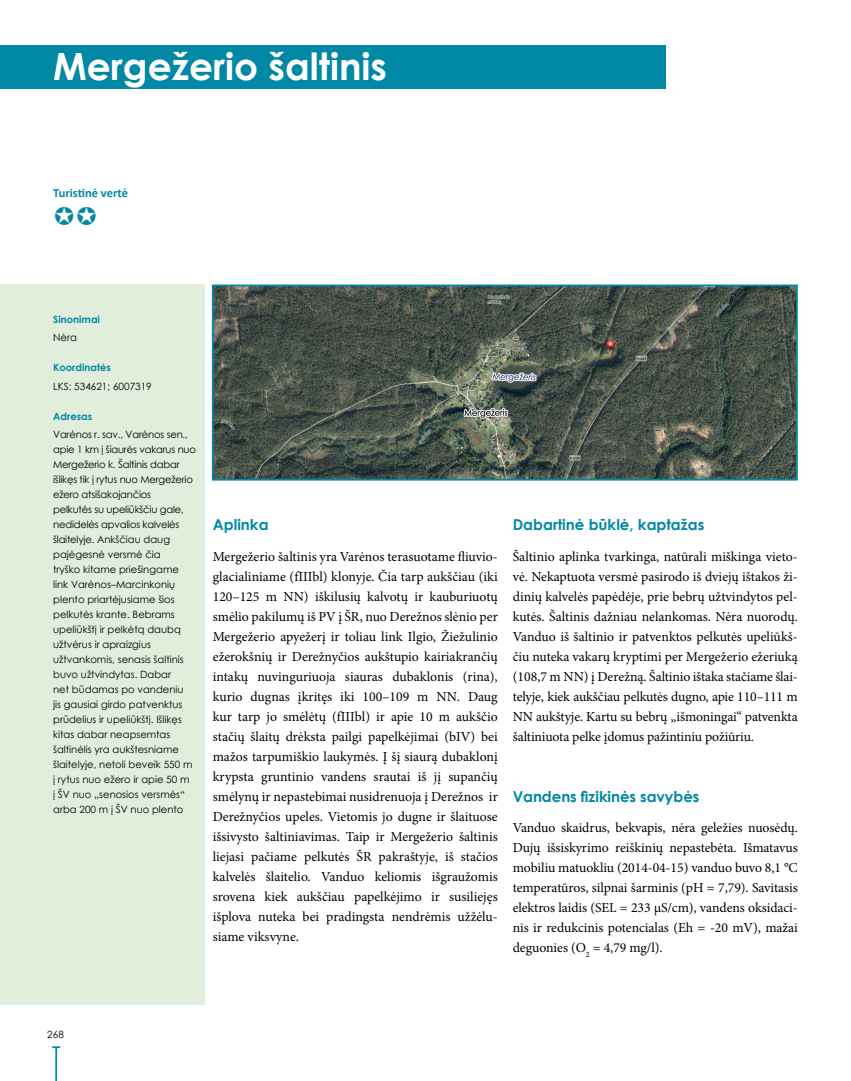
<style>
.page{position:relative;width:851px;height:1081px;background:#fff}
.page>*{position:absolute;margin:0;border:0;box-sizing:border-box;transform-origin:0 0}
.t1{font:700 37.5px "Century Gothic";color:#fff}
.t2{font:700 15px "Century Gothic";color:#0088a5}
.t3{font:13.75px/20px "Minion Pro";letter-spacing:-.005em;color:#000;text-align:justify}
.t4{font:700 12.5px "Calibri";color:#0088a5}
.t5{font:10px/15px "Century Gothic";color:#000}
.t6{font:700 10px "Century Gothic";color:#0088a5}
</style>
<div class="page">
<div style="left:0;top:284px;width:205px;height:721px;background:#e1eedc"></div>
<hr style="left:55px;top:1047px;width:2px;height:34px;background:#0088a5">
<svg style="left:52px;top:1046px;width:8px;height:2px"></svg>
<div style="left:0;top:45px;width:665px;height:44px;background:#0088a5"></div>
<img style="left:215px;top:287px;width:579px;height:190px">
<div style="left:212px;top:284px;width:585px;height:196px;border:2px solid #0088a5"></div>
<h1 class="t1" style="left:53px;top:38px;width:335px">Mergežerio šaltinis</h1>
<p class="t4" style="left:53px;top:184px;width:76px">Turistinė vertė</p>
<p class="t6" style="left:53px;top:311px;width:48px">Sinonimai</p>
<p class="t5" style="left:53px;top:330px;width:25px">Nėra</p>
<p class="t6" style="left:53px;top:360px;width:59px">Koordinatės</p>
<p class="t5" style="left:53px;top:378px;width:100px">LKS: 534621; 6007319</p>
<p class="t6" style="left:53px;top:408px;width:40px">Adresas</p>
<p class="t5" style="left:53px;top:427px;width:144px">Varėnos r. sav., Varėnos sen., apie 1 km į šiaurės vakarus nuo<br>Mergežerio k. Šaltinis dabar išlikęs tik į rytus nuo Mergežerio ežero atsišakojančios<br>pelkutės su upeliūkščiu gale, nedidelės apvalios kalvelės šlaitelyje. Ankščiau daug pajėgesnė versmė čia<br>tryško kitame priešingame link Varėnos–Marcinkonių plento priartėjusiame šios pelkutės krante. Bebrams upeliūkštį ir pelkėtą daubą užtvėrus ir apraizgius užtvankomis, senasis šaltinis buvo užtvindytas. Dabar<br>net būdamas po vandeniu<br>jis gausiai girdo patvenktus prūdelius ir upeliūkštį. Išlikęs kitas dabar neapsemtas šaltinėlis yra aukštesniame šlaitelyje, netoli beveik 550 m į rytus nuo ežero ir apie 50 m<br>į ŠV nuo „senosios versmės“ arba 200 m į ŠV nuo plento</p>
<p class="t2" style="left:213px;top:514px;width:57px">Aplinka</p>
<p class="t3" style="left:213px;top:547px;width:286px">Mergežerio šaltinis yra Varėnos terasuotame fliuvio&shy;glacialiniame (fIIIbl) klonyje. Čia tarp aukščiau (iki 120–125 m NN) iškilusių kalvotų ir kauburiuotų smėlio pakilumų iš PV į ŠR, nuo Derežnos slėnio per Mergežerio apyežerį ir toliau link Ilgio, Žiežulinio ežerokšnių ir Derežnyčios aukštupio kairiakrančių intakų nuvinguriuoja siauras dubaklonis (rina), kurio dugnas įkritęs iki 100–109 m NN. Daug kur tarp jo smėlėtų (fIIIbl) ir apie 10 m aukščio stačių šlaitų drėksta pailgi papelkėjimai (bIV) bei mažos tarpumiškio laukymės. Į šį siaurą dubaklonį krypsta gruntinio vandens srautai iš jį supančių smėlynų ir nepastebimai nusidrenuoja į Derežnos ir Derežnyčios upeles. Vietomis jo dugne ir šlaituose išsivysto šaltiniavimas. Taip ir Mergežerio šaltinis liejasi pačiame pelkutės ŠR pakraštyje, iš stačios kalvelės šlaitelio. Vanduo keliomis išgraužomis srovena kiek aukščiau papelkėjimo ir susiliejęs išplova nuteka bei pradingsta nendrėmis užžėlu&shy;siame viksvyne.</p>
<p class="t2" style="left:512px;top:514px;width:193px">Dabartinė būklė, kaptažas</p>
<p class="t3" style="left:512px;top:547px;width:286px">Šaltinio aplinka tvarkinga, natūrali miškinga vieto&shy;vė. Nekaptuota versmė pasirodo iš dviejų ištakos ži&shy;dinių kalvelės papėdėje, prie bebrų užtvindytos pel&shy;kutės. Šaltinis dažniau nelankomas. Nėra nuorodų.<br>Vanduo iš šaltinio ir patvenktos pelkutės upeliūkš&shy;čiu nuteka vakarų kryptimi per Mergežerio ežeriuką (108,7 m NN) į Derežną. Šaltinio ištaka stačiame šlai&shy;telyje, kiek aukščiau pelkutės dugno, apie 110–111 m NN aukštyje. Kartu su bebrų „išmoningai“ patvenkta šaltiniuota pelke įdomus pažintiniu požiūriu.</p>
<p class="t2" style="left:512px;top:785px;width:188px">Vandens fizikinės savybės</p>
<p class="t3" style="left:512px;top:818px;width:286px">Vanduo skaidrus, bekvapis, nėra geležies nuosėdų.<br>Dujų išsiskyrimo reiškinių nepastebėta. Išmatavus mobiliu matuokliu (2014-04-15) vanduo buvo 8,1 °C temperatūros, silpnai šarminis (pH = 7,79). Savitasis elektros laidis (SEL = 233 µS/cm), vandens oksidaci&shy;nis ir redukcinis potencialas (Eh = -20 mV), mažai deguonies (O<sub>2</sub> = 4,79 mg/l).</p>
<p class="t5" style="left:47px;top:1026px;width:18px">268</p>
</div>
